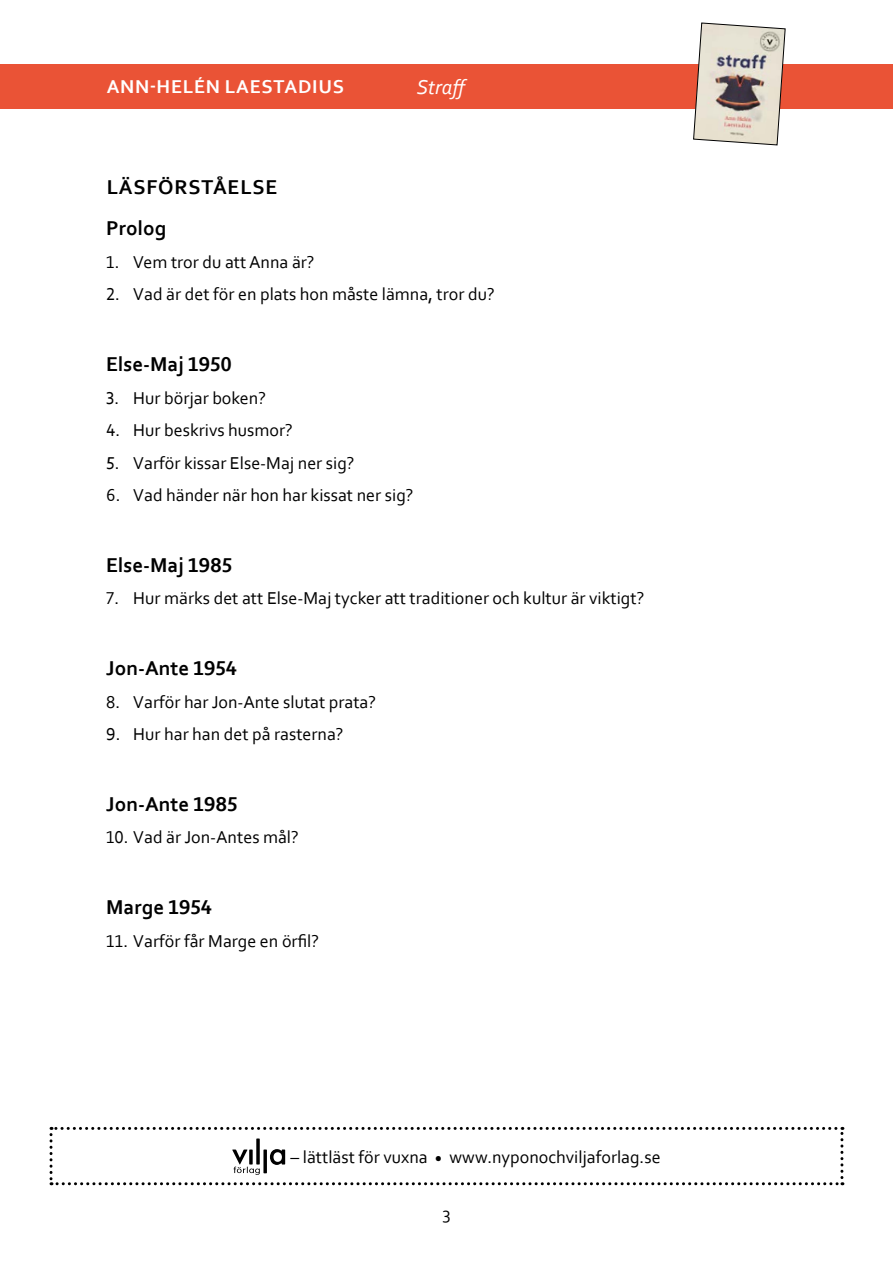
<style>
.page{position:relative;width:893px;height:1263px;background:#fff}
.page>*{position:absolute;margin:0;border:0;box-sizing:border-box;transform-origin:0 0}
.t1{font:700 21px "Corbel";color:#000}
.t2{font:700 21px/41px "Corbel";letter-spacing:.04em;color:#000}
.t3{font:italic 21px "Corbel";color:#fff}
.t4{font:700 19.5px "Corbel";letter-spacing:.04em;color:#fff}
.t5{font:18px "Corbel";color:#000}
</style>
<div class="page">
<div style="left:0;top:64px;width:893px;height:44px;background:#ea5336"></div>
<img style="left:693px;top:23px;width:92px;height:122px">
<svg style="left:50px;top:1127px;width:793px;height:58px"></svg>
<p class="t4" style="left:107px;top:75px;width:239px">ANN-HELÉN LAESTADIUS</p>
<p class="t3" style="left:417px;top:74px;width:55px">Straff</p>
<p class="t2" style="left:106px;top:166px;width:173px">LÄSFÖRSTÅELSE<br>Prolog</p>
<p class="t5" style="left:106px;top:251px;width:210px">1. Vem tror du att Anna är?</p>
<p class="t5" style="left:106px;top:283px;width:390px">2. Vad är det för en plats hon måste lämna, tror du?</p>
<p class="t1" style="left:106px;top:351px;width:127px">Else-Maj 1950</p>
<p class="t5" style="left:106px;top:386px;width:161px">3. Hur börjar boken?</p>
<p class="t5" style="left:106px;top:419px;width:188px">4. Hur beskrivs husmor?</p>
<p class="t5" style="left:106px;top:451px;width:250px">5. Varför kissar Else-Maj ner sig?</p>
<p class="t5" style="left:106px;top:484px;width:309px">6. Vad händer när hon har kissat ner sig?</p>
<p class="t1" style="left:106px;top:552px;width:127px">Else-Maj 1985</p>
<p class="t5" style="left:106px;top:587px;width:540px">7. Hur märks det att Else-Maj tycker att traditioner och kultur är viktigt?</p>
<p class="t1" style="left:106px;top:655px;width:132px">Jon-Ante 1954</p>
<p class="t5" style="left:106px;top:690px;width:271px">8. Varför har Jon-Ante slutat prata?</p>
<p class="t5" style="left:106px;top:723px;width:239px">9. Hur har han det på rasterna?</p>
<p class="t1" style="left:106px;top:791px;width:133px">Jon-Ante 1985</p>
<p class="t5" style="left:106px;top:826px;width:194px">10. Vad är Jon-Antes mål?</p>
<p class="t1" style="left:106px;top:894px;width:107px">Marge 1954</p>
<p class="t5" style="left:106px;top:929px;width:214px">11. Varför får Marge en örfil?</p>
<p class="t5" style="left:291px;top:1146px;width:372px">– lättläst för vuxna <sub>•</sub> www.nyponochviljaforlag.se</p>
<p class="t5" style="left:442px;top:1202px;width:10px">3</p>
</div>
